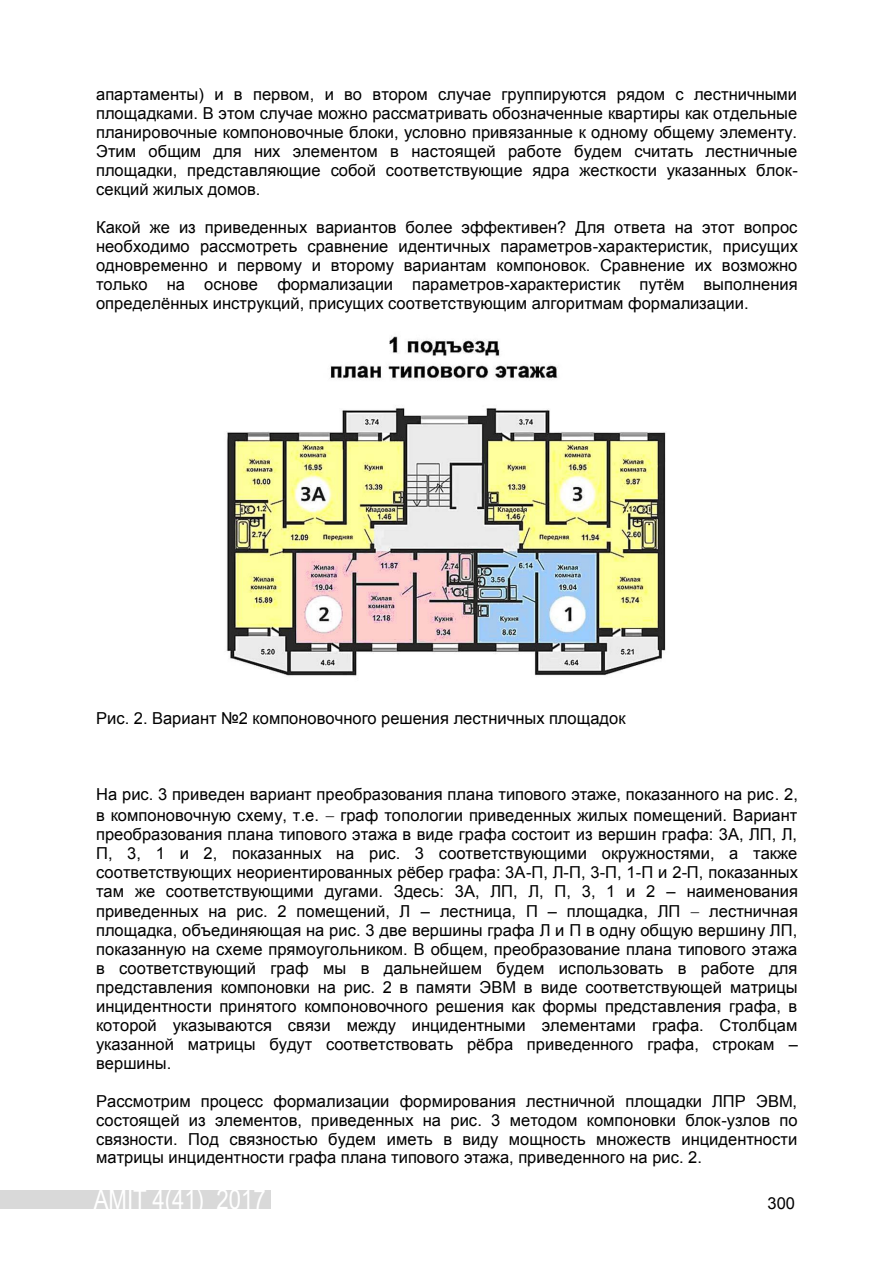
<style>
.page{position:relative;width:893px;height:1263px;background:#fff}
.page>*{position:absolute;margin:0;border:0;box-sizing:border-box;transform-origin:0 0}
.t1{font:27px "Arial Narrow";color:#fff}
.t2{font:16.5px/19px "Arial";color:#000;text-align:justify}
.t3{font:16.5px "Arial";color:#000}
.s1{font-style:inherit}
</style>
<div class="page">
<div style="left:0;top:1190px;width:271px;height:19px;background:#d9d9d9"></div>
<img style="left:226px;top:336px;width:440px;height:340px">
<p class="t2" style="left:96px;top:85px;width:704px">апартаменты) и в первом, и во втором случае группируются рядом с лестничными площадками. В этом случае можно рассматривать обозначенные квартиры как отдельные планировочные компоновочные блоки, условно привязанные к одному общему элементу.<br>Этим общим для них элементом в настоящей работе будем считать лестничные площадки, представляющие собой соответствующие ядра жесткости указанных блок&shy;секций жилых домов.</p>
<p class="t2" style="left:96px;top:218px;width:703px">Какой же из приведенных вариантов более эффективен? Для ответа на этот вопрос необходимо рассмотреть сравнение идентичных параметров<span class="s1">-</span>характеристик, присущих одновременно и первому и второму вариантам компоновок. Сравнение их возможно только на основе формализации параметров<span class="s1">-</span>характеристик путём выполнения определённых инструкций, присущих соответствующим алгоритмам формализации.</p>
<p class="t2" style="left:96px;top:709px;width:531px">Рис. 2. Вариант №2 компоновочного решения лестничных площадок</p>
<p class="t2" style="left:96px;top:784px;width:703px;line-height:20.4px">На рис. 3 приведен вариант преобразования плана типового этаже, показанного на рис<span class="s1">. 2, </span>в компоновочную схему, т.е.</p>
<p class="t2" style="left:96px;top:805px;width:704px;text-indent:244px">граф топологии приведенных жилых помещений. Вариант преобразования плана типового этажа в виде графа состоит из вершин графа: 3А, ЛП, Л, П, 3, 1 и 2, показанных на рис. 3 соответствующими окружностями, а также соответствующих неориентированных рёбер графа: 3А<span class="s1">-</span>П, Л<span class="s1">-</span>П, 3<span class="s1">-</span>П, 1<span class="s1">-</span>П и 2<span class="s1">-</span>П, показанных там же соответствующими дугами. Здесь: 3А, ЛП, Л, П, 3, 1 и 2 – наименования приведенных на рис. 2 помещений, Л – лестница, П – площадка, ЛП</p>
<p class="t2" style="left:96px;top:902px;width:704px;text-indent:613px">лестничная площадка, объединяющая на рис. 3 две вершины графа Л и П в одну общую вершину ЛП, показанную на схеме прямоугольником. В общем, преобразование плана типового этажа в соответствующий граф мы в дальнейшем будем использовать в работе для представления компоновки на рис. 2 в памяти ЭВМ в виде соответствующей матрицы инцидентности принятого компоновочного решения как формы представления графа, в которой указываются связи между инцидентными элементами графа. Столбцам указанной матрицы будут соответствовать рёбра приведенного графа, строкам – вершины.</p>
<p class="t2" style="left:96px;top:1092px;width:703px">Рассмотрим процесс формализации формирования лестничной площадки ЛПР ЭВМ, состоящей из элементов, приведенных на рис. 3 методом компоновки блок<span class="s1">-</span>узлов по связности. Под связностью будем иметь в виду мощность множеств инцидентности матрицы инцидентности графа плана типового этажа, приведенного на рис. 2.</p>
<h1 class="t1" style="left:94px;top:1180px;width:173px">AMIT 4(41) 2017</h1>
<p class="t3" style="left:767px;top:1192px;width:29px">300</p>
</div>
